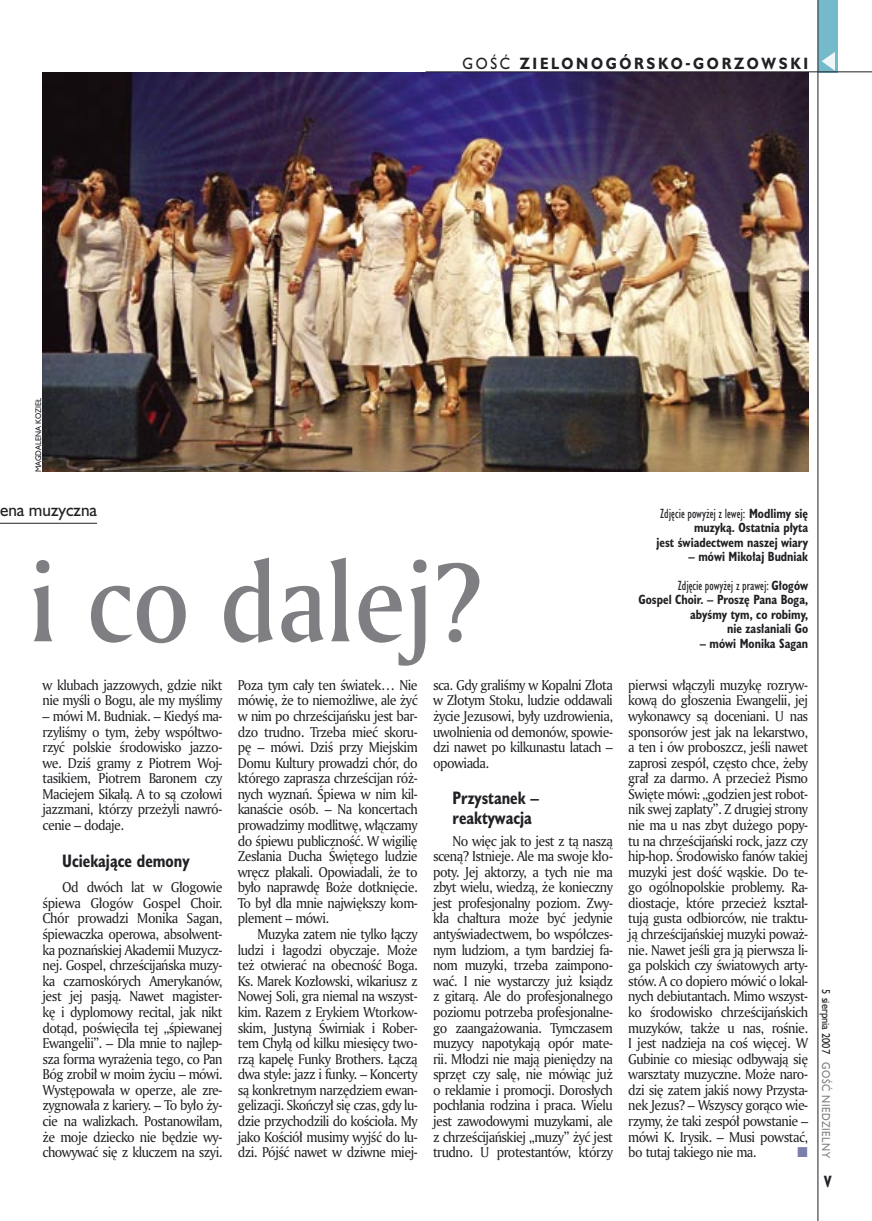
<style>
.page{position:relative;width:872px;height:1221px;background:#fff}
.page>*{position:absolute;margin:0;border:0;box-sizing:border-box;transform-origin:0 0}
.t1{font:108px "Amerigo Md PL";color:#7f7f83;scale:.9 1}
._04_srodtytul_HuCB_11_pt{font:700 16.5px/19.5px "Humanst 521 Cn PL";color:#212125;scale:.94 1}
.t2{font:16.5px "Humanst 521 PL";color:#212125;scale:.94 1}
._15b_temat_prawo{font:700 15px "Humanst 521 PL";letter-spacing:.2em;color:#212125;scale:.9 1}
._17_pagina_prawa{font:700 15px "Humanst 521 Cn PL";color:#212125;scale:.94 1}
._01_body_tekst{font:13.8px/15.6px "Amerigo PL";letter-spacing:-.04em;color:#212125;text-align:justify;scale:.94 1}
._09_podpis_zdjecia_HuCnB{font:700 12.3px/14.4px "Humanst 521 Cn PL";color:#212125;text-align:right;scale:.94 1}
._19a_data_prawa_GOSC{font:10.5px "Humanst 521 PL";letter-spacing:.05em;color:#7f7f83;scale:.9 1}
._19_data_prawa{font:10.5px "Humanst 521 PL";color:#212125;scale:.9 1}
._09a_autor_zdjecia_Hu_5_pt{font:7.5px "Humanst 521 PL";color:#212125;scale:.94 1}
.s1{font-weight:400}
</style>
<div class="page">
<img style="left:43px;top:72px;width:765px;height:399px">
<div style="left:818px;top:0;width:19px;height:72px;background:#75baca"></div>
<hr style="left:817px;top:0;width:1px;height:1220px;background:#212125">
<svg style="left:821px;top:52px;width:14px;height:19px"></svg>
<hr style="left:425px;top:72px;width:447px;height:1px;background:#212125">
<hr style="left:0;top:523px;width:97px;height:1px;background:#212125">
<p class="_15b_temat_prawo" style="left:462px;top:53px;width:385px"><span class="s1">GOŚĆ</span> ZIELONOGÓRSKO-GORZOWSKI</p>
<p class="_09a_autor_zdjecia_Hu_5_pt" style="left:33px;top:472px;width:80px;rotate:-90deg">MAGDALENA KOZIEŁ</p>
<p class="t2" style="left:0;top:498px;width:105px">ena muzyczna</p>
<h1 class="t1" style="left:29px;top:530px;width:503px">i co dalej?</h1>
<p class="_01_body_tekst" style="left:43px;top:676px;width:193px">w klubach jazzowych, gdzie nikt nie myśli o Bogu, ale my myślimy</p>
<p class="_01_body_tekst" style="left:43px;top:707px;width:193px">– mówi M. Budniak. – Kiedyś ma&shy;rzyliśmy o tym, żeby współtwo&shy;rzyć polskie środowisko jazzo&shy;we. Dziś gramy z Piotrem Woj&shy;tasikiem, Piotrem Baronem czy Maciejem Sikałą. A to są czołowi jazzmani, którzy przeżyli nawró&shy;cenie – dodaje.</p>
<p class="_04_srodtytul_HuCB_11_pt" style="left:62px;top:850px;width:137px">Uciekające demony</p>
<p class="_01_body_tekst" style="left:43px;top:879px;width:193px;text-indent:20px">Od dwóch lat w Głogowie śpiewa Głogów Gospel Choir.<br>Chór prowadzi Monika Sagan, śpiewaczka operowa, absolwent&shy;ka poznańskiej Akademii Muzycz&shy;nej. Gospel, chrześcijańska muzy&shy;ka czarnoskórych Amerykanów, jest jej pasją. Nawet magister&shy;kę i dyplomowy recital, jak nikt dotąd, poświęciła tej „śpiewanej Ewangelii”. – Dla mnie to najlep&shy;sza forma wyrażenia tego, co Pan Bóg zrobił w moim życiu – mówi.<br>Występowała w operze, ale zre&shy;zygnowała z kariery. – To było ży&shy;cie na walizkach. Postanowiłam, że moje dziecko nie będzie wy&shy;chowywać się z kluczem na szyi.</p>
<p class="_01_body_tekst" style="left:238px;top:676px;width:193px">Poza tym cały ten światek… Nie mówię, że to niemożliwe, ale żyć w nim po chrześcijańsku jest bar&shy;dzo trudno. Trzeba mieć skoru&shy;pę – mówi. Dziś przy Miejskim Domu Kultury prowadzi chór, do którego zaprasza chrześcijan róż&shy;nych wyznań. Śpiewa w nim kil&shy;kanaście osób. – Na koncertach prowadzimy modlitwę, włączamy do śpiewu publiczność. W wigilię Zesłania Ducha Świętego ludzie wręcz płakali. Opowiadali, że to było naprawdę Boże dotknięcie.<br>To był dla mnie największy kom&shy;plement – mówi.</p>
<p class="_01_body_tekst" style="left:238px;top:925px;width:193px;text-indent:20px">Muzyka zatem nie tylko łączy ludzi i łagodzi obyczaje. Może też otwierać na obecność Boga.<br>Ks. Marek Kozłowski, wikariusz z Nowej Soli, gra niemal na wszyst&shy;kim. Razem z Erykiem Wtorkow&shy;skim, Justyną Świrniak i Rober&shy;tem Chyłą od kilku miesięcy two&shy;rzą kapelę Funky Brothers. Łączą dwa style: jazz i funky. – Koncerty są konkretnym narzędziem ewan&shy;gelizacji. Skończył się czas, gdy lu&shy;dzie przychodzili do kościoła. My jako Kościół musimy wyjść do lu&shy;dzi. Pójść nawet w dziwne miej-</p>
<p class="_01_body_tekst" style="left:433px;top:676px;width:193px">sca. Gdy graliśmy w Kopalni Złota w Złotym Stoku, ludzie oddawali życie Jezusowi, były uzdrowienia, uwolnienia od demonów, spowie&shy;dzi nawet po kilkunastu latach – opowiada.</p>
<p class="_04_srodtytul_HuCB_11_pt" style="left:452px;top:787px;width:93px">Przystanek – reaktywacja</p>
<p class="_01_body_tekst" style="left:433px;top:832px;width:193px;text-indent:20px">No więc jak to jest z tą naszą sceną? Istnieje. Ale ma swoje kło&shy;poty. Jej aktorzy, a tych nie ma zbyt wielu, wiedzą, że konieczny jest profesjonalny poziom. Zwy&shy;kła chałtura może być jedynie antyświadectwem, bo współczes&shy;nym ludziom, a tym bardziej fa&shy;nom muzyki, trzeba zaimpono&shy;wać. I nie wystarczy już ksiądz z gitarą. Ale do profesjonalnego poziomu potrzeba profesjonalne&shy;go zaangażowania. Tymczasem muzycy napotykają opór mate&shy;rii. Młodzi nie mają pieniędzy na sprzęt czy salę, nie mówiąc już o reklamie i promocji. Dorosłych pochłania rodzina i praca. Wielu jest zawodowymi muzykami, ale z chrześcijańskiej „muzy” żyć jest trudno. U protestantów, którzy</p>
<p class="_09_podpis_zdjecia_HuCnB" style="left:656px;top:506px;width:163px"><span class="s1">Zdjęcie powyżej z lewej:</span> Modlimy się muzyką. Ostatnia płyta<br>jest świadectwem naszej wiary</p>
<p class="_09_podpis_zdjecia_HuCnB" style="left:688px;top:549px;width:129px">– mówi Mikołaj Budniak</p>
<p class="_09_podpis_zdjecia_HuCnB" style="left:638px;top:578px;width:182px"><span class="s1">Zdjęcie powyżej z prawej:</span> Głogów<br>Gospel Choir. – Proszę Pana Boga, abyśmy tym, co robimy,<br>nie zasłaniali Go</p>
<p class="_09_podpis_zdjecia_HuCnB" style="left:699px;top:635px;width:117px">– mówi Monika Sagan</p>
<p class="_01_body_tekst" style="left:628px;top:676px;width:193px">pierwsi włączyli muzykę rozryw&shy;kową do głoszenia Ewangelii, jej wykonawcy są doceniani. U nas sponsorów jest jak na lekarstwo, a ten i ów proboszcz, jeśli nawet zaprosi zespół, często chce, żeby grał za darmo. A przecież Pismo Święte mówi: „godzien jest robot&shy;nik swej zapłaty”. Z drugiej strony nie ma u nas zbyt dużego popy&shy;tu na chrześcijański rock, jazz czy hip-hop. Środowisko fanów takiej muzyki jest dość wąskie. Do te&shy;go ogólnopolskie problemy. Ra&shy;diostacje, które przecież kształ&shy;tują gusta odbiorców, nie traktu&shy;ją chrześcijańskiej muzyki poważ&shy;nie. Nawet jeśli gra ją pierwsza li&shy;ga polskich czy światowych arty&shy;stów. A co dopiero mówić o lokal&shy;nych debiutantach. Mimo wszyst&shy;ko środowisko chrześcijańskich muzyków, także u nas, rośnie.<br>I jest nadzieja na coś więcej. W Gubinie co miesiąc odbywają się warsztaty muzyczne. Może naro&shy;dzi się zatem jakiś nowy Przysta&shy;nek Jezus? – Wszyscy gorąco wie&shy;rzymy, że taki zespół powstanie – mówi K. Irysik. – Musi powstać, bo tutaj takiego nie ma.</p>
<p class="_19_data_prawa" style="left:833px;top:989px;width:73px;rotate:90deg">5 sierpnia 2007</p>
<p class="_19a_data_prawa_GOSC" style="left:833px;top:1062px;width:108px;rotate:90deg">GOŚĆ NIEDZIELNY</p>
<p class="_17_pagina_prawa" style="left:824px;top:1171px;width:9px">V</p>
</div>
